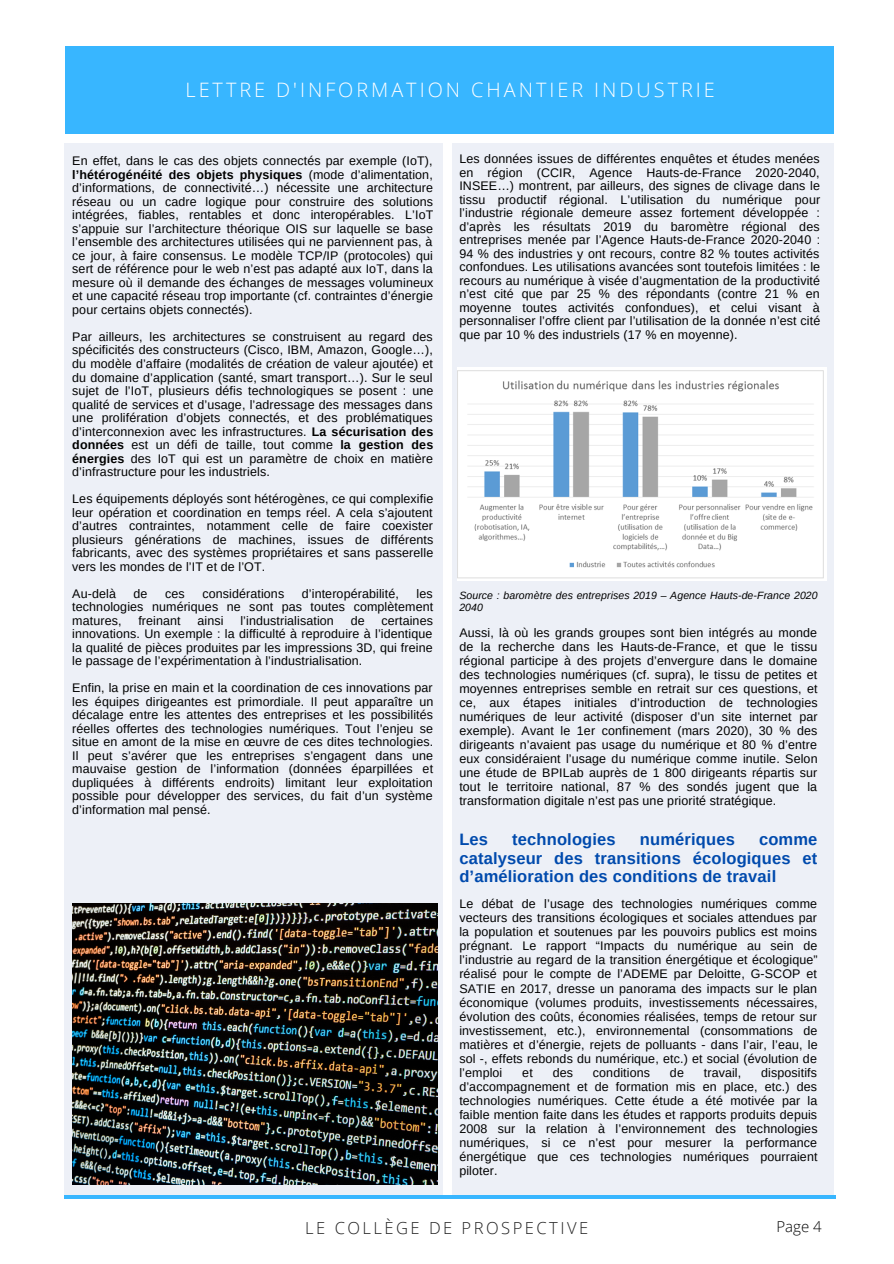
<style>
.page{position:relative;width:894px;height:1264px;background:#fff}
.page>*{position:absolute;margin:0;border:0;box-sizing:border-box;transform-origin:0 0}
.t1{font:300 19.8px "Open Sans";letter-spacing:.15em;color:#fff}
.t2{font:700 16.5px/18.5px "Arimo";letter-spacing:.01em;color:#004aad;text-align:justify}
.t3{font:300 16.5px "Open Sans";letter-spacing:.15em;color:#222}
.t4{font:300 15px "Open Sans";color:#000}
.t5{font:12.45px/13.5px "Arimo";letter-spacing:.01em;color:#000;text-align:justify}
.t6{font:italic 10.5px/11.4px "Arimo";letter-spacing:.01em;color:#000}
.s1{font-weight:700}
</style>
<div class="page">
<div style="left:66px;top:46px;width:768px;height:87px;background:#38b6ff"></div>
<div style="left:452px;top:144px;width:381px;height:1051px;background:#edf0f7"></div>
<div style="left:64px;top:144px;width:378px;height:1053px;background:#edf0f7"></div>
<hr style="left:64px;top:1195px;width:771px;height:3px;background:#38b6ff">
<img style="left:72px;top:903px;width:365px;height:281px">
<img style="left:457px;top:368px;width:369px;height:212px">
<p class="t1" style="left:185px;top:76px;width:530px">LETTRE D'INFORMATION CHANTIER INDUSTRIE</p>
<p class="t5" style="left:72px;top:154px;width:362px">En effet, dans le cas des objets connectés par exemple (IoT), <span class="s1">l’hétérogénéité des objets physiques</span> (mode d’alimentation, d’informations, de connectivité…) nécessite une architecture réseau ou un cadre logique pour construire des solutions intégrées, fiables, rentables et donc interopérables. L’IoT s’appuie sur l’architecture théorique OIS sur laquelle se base l’ensemble des architectures utilisées qui ne parviennent pas, à ce jour, à faire consensus. Le modèle TCP/IP (protocoles) qui sert de référence pour le web n’est pas adapté aux IoT, dans la mesure où il demande des échanges de messages volumineux et une capacité réseau trop importante (cf. contraintes d’énergie pour certains objets connectés).</p>
<p class="t5" style="left:72px;top:330px;width:362px">Par ailleurs, les architectures se construisent au regard des spécificités des constructeurs (Cisco, IBM, Amazon, Google…), du modèle d’affaire (modalités de création de valeur ajoutée) et du domaine d’application (santé, smart transport…). Sur le seul sujet de l’IoT, plusieurs défis technologiques se posent : une qualité de services et d’usage, l’adressage des messages dans une prolifération d’objets connectés, et des problématiques d’interconnexion avec les infrastructures. <span class="s1">La sécurisation des données</span> est un défi de taille, tout comme <span class="s1">la gestion des énergies</span> des IoT qui est un paramètre de choix en matière d’infrastructure pour les industriels.</p>
<p class="t5" style="left:72px;top:492px;width:362px">Les équipements déployés sont hétérogènes, ce qui complexifie leur opération et coordination en temps réel. A cela s’ajoutent d’autres contraintes, notamment celle de faire coexister plusieurs générations de machines, issues de différents fabricants, avec des systèmes propriétaires et sans passerelle vers les mondes de l’IT et de l’OT.</p>
<p class="t5" style="left:72px;top:586px;width:45px">Au-delà</p>
<p class="t5" style="left:133px;top:586px;width:15px">de</p>
<p class="t5" style="left:165px;top:586px;width:21px">ces</p>
<p class="t5" style="left:202px;top:586px;width:83px">considérations</p>
<p class="t5" style="left:302px;top:586px;width:98px">d’interopérabilité,</p>
<p class="t5" style="left:72px;top:586px;width:362px;text-indent:344px">les technologies numériques ne sont pas toutes complètement matures,</p>
<p class="t5" style="left:72px;top:613px;width:362px;text-indent:309px">certaines innovations. Un exemple : la difficulté à reproduire à l’identique la qualité de pièces produites par les impressions 3D, qui freine le passage de l’expérimentation à l’industrialisation.</p>
<p class="t5" style="left:72px;top:681px;width:362px">Enfin, la prise en main et la coordination de ces innovations par les équipes dirigeantes est primordiale. Il peut apparaître un décalage entre les attentes des entreprises et les possibilités réelles offertes des technologies numériques. Tout l’enjeu se situe en amont de la mise en œuvre de ces dites technologies.<br>Il peut s’avérer que les entreprises s’engagent dans une mauvaise gestion de l’information (données éparpillées et dupliquées à différents endroits) limitant leur exploitation possible pour développer des services, du fait d’un système d’information mal pensé.</p>
<p class="t5" style="left:138px;top:613px;width:44px">freinant</p>
<p class="t5" style="left:197px;top:613px;width:28px">ainsi</p>
<p class="t5" style="left:240px;top:613px;width:95px">l’industrialisation</p>
<p class="t5" style="left:350px;top:613px;width:15px">de</p>
<p class="t5" style="left:459px;top:152px;width:362px">Les données issues de différentes enquêtes et études menées en région (CCIR, Agence Hauts-de-France 2020-2040, INSEE…) montrent, par ailleurs, des signes de clivage dans le tissu productif régional. L’utilisation du numérique pour l’industrie régionale demeure assez fortement développée : d’après les résultats 2019 du baromètre régional des entreprises menée par l’Agence Hauts-de-France 2020-2040 :<br>94 % des industries y ont recours, contre 82 % toutes activités confondues. Les utilisations avancées sont toutefois limitées : le recours au numérique à visée d’augmentation de la productivité n’est cité que par 25 % des répondants (contre 21 % en moyenne toutes activités confondues), et celui visant à personnaliser l’offre client par l’utilisation de la donnée n’est cité que par 10 % des industriels (17 % en moyenne).</p>
<p class="t6" style="left:459px;top:589px;width:360px">Source : baromètre des entreprises 2019 – Agence Hauts-de-France 2020<br>2040</p>
<p class="t5" style="left:459px;top:625px;width:360px;line-height:14px">Aussi, là où les grands groupes sont bien intégrés au monde de la recherche dans les Hauts-de-France, et que le tissu régional participe à des projets d’envergure dans le domaine des technologies numériques (cf. supra), le tissu de petites et moyennes entreprises semble en retrait sur ces questions, et ce, aux étapes initiales d’introduction de technologies numériques de leur activité (disposer d’un site internet par exemple). Avant le 1er confinement (mars 2020), 30 % des dirigeants n’avaient pas usage du numérique et 80 % d’entre eux considéraient l’usage du numérique comme inutile. Selon une étude de BPILab auprès de 1 800 dirigeants répartis sur tout le territoire national, 87 % des sondés jugent que la transformation digitale n’est pas une priorité stratégique.</p>
<p class="t2" style="left:459px;top:830px;width:30px">Les</p>
<p class="t2" style="left:512px;top:830px;width:105px">technologies</p>
<p class="t2" style="left:639px;top:830px;width:96px">numériques</p>
<p class="t2" style="left:459px;top:830px;width:359px;text-indent:299px">comme catalyseur des transitions écologiques et d’amélioration des conditions de travail</p>
<p class="t5" style="left:459px;top:897px;width:360px;line-height:14px">Le débat de l’usage des technologies numériques comme vecteurs des transitions écologiques et sociales attendues par la population et soutenues par les pouvoirs publics est moins prégnant. Le rapport “Impacts du numérique au sein de l’industrie au regard de la transition énergétique et écologique” réalisé pour le compte de l’ADEME par Deloitte, G-SCOP et SATIE en 2017, dresse un panorama des impacts sur le plan économique (volumes produits, investissements nécessaires, évolution des coûts, économies réalisées, temps de retour sur investissement, etc.), environnemental (consommations de matières et d’énergie, rejets de polluants - dans l’air, l’eau, le sol -, effets rebonds du numérique, etc.) et social (évolution de l’emploi</p>
<p class="t5" style="left:459px;top:1065px;width:359px;line-height:14px;text-indent:302px">dispositifs d’accompagnement et de formation mis en place, etc.) des technologies numériques. Cette étude a été motivée par la faible mention faite dans les études et rapports produits depuis 2008 sur la relation à l’environnement des technologies numériques, si ce n’est pour mesurer la performance énergétique que ces technologies numériques pourraient piloter.</p>
<p class="t5" style="left:522px;top:1065px;width:12px">et</p>
<p class="t5" style="left:552px;top:1065px;width:22px">des</p>
<p class="t5" style="left:592px;top:1065px;width:59px">conditions</p>
<p class="t5" style="left:669px;top:1065px;width:15px">de</p>
<p class="t5" style="left:703px;top:1065px;width:39px">travail,</p>
<p class="t3" style="left:305px;top:1215px;width:284px">LE COLLÈGE DE PROSPECTIVE</p>
<p class="t4" style="left:776px;top:1215px;width:47px">Page 4</p>
</div>
